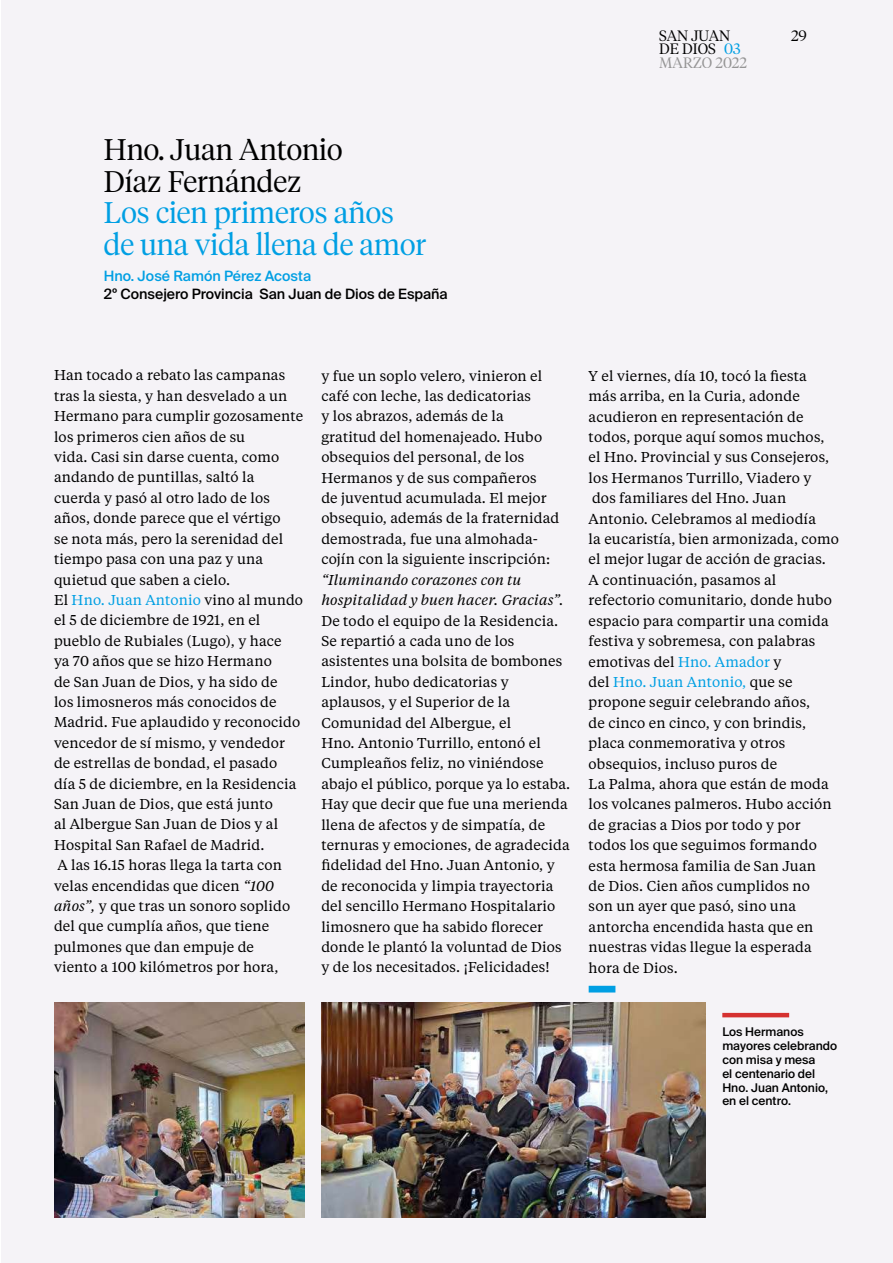
<style>
.page{position:relative;width:893px;height:1263px;background:#fff}
.page>*{position:absolute;margin:0;border:0;box-sizing:border-box;transform-origin:0 0}
.t1{font:300 29.7px/31.5px "Tiempos Headline";color:#009fe3}
.t2{font:300 29.7px/31.5px "Tiempos Headline";color:#000}
.t3{font:300 15px/13.5px "Tiempos Headline";color:#000}
.t4{font:300 15px "Tiempos Headline";color:#9d9d9c}
.t5{font:300 15px "Tiempos Headline";color:#009fe3}
.t6{font:14.25px/20.4px "Tiempos Text";letter-spacing:.01em;color:#000}
.t7{font:italic 14.25px/20.4px "Tiempos Text";letter-spacing:.01em;color:#000}
.t8{font:500 14.25px "Suisse Intl";color:#000}
.t9{font:500 14.25px "Suisse Intl";color:#009fe3}
.t10{font:500 12px/13.8px "Suisse Intl";color:#000}
.s1{color:#009fe3}
.s2{font-style:italic}
</style>
<div class="page">
<div style="left:1px;top:0;width:892px;height:1263px;background:#f3f1f5"></div>
<div style="left:589px;top:986px;width:26px;height:6px;background:#009fe3"></div>
<img style="left:54px;top:1003px;width:250px;height:214px">
<img style="left:321px;top:1003px;width:384px;height:214px">
<hr style="left:722px;top:1013px;width:67px;height:4px;background:#d53130">
<p class="t3" style="left:659px;top:28px;width:73px">SAN JUAN<br>DE DIOS</p>
<p class="t4" style="left:659px;top:52px;width:89px">MARZO 2022</p>
<p class="t5" style="left:724px;top:39px;width:18px">03</p>
<p class="t3" style="left:791px;top:28px;width:17px">29</p>
<h1 class="t2" style="left:104px;top:133px;width:240px">Hno. Juan Antonio<br>Díaz Fernández</h1>
<h1 class="t1" style="left:104px;top:196px;width:324px">Los cien primeros años de una vida llena de amor</h1>
<p class="t9" style="left:104px;top:267px;width:209px">Hno. José Ramón Pérez Acosta</p>
<p class="t8" style="left:104px;top:285px;width:345px">2º Consejero Provincia San Juan de Dios de España</p>
<p class="t6" style="left:54px;top:365px;width:251px">Han tocado a rebato las campanas tras la siesta, y han desvelado a un<br>Hermano para cumplir gozosamente los primeros cien años de su<br>vida. Casi sin darse cuenta, como andando de puntillas, saltó la cuerda y pasó al otro lado de los años, donde parece que el vértigo<br>se nota más, pero la serenidad del tiempo pasa con una paz y una quietud que saben a cielo.<br>El <span class="s1">Hno. Juan Antonio</span> vino al mundo el 5 de diciembre de 1921, en el pueblo de Rubiales (Lugo), y hace<br>ya 70 años que se hizo Hermano<br>de San Juan de Dios, y ha sido de<br>los limosneros más conocidos de<br>Madrid. Fue aplaudido y reconocido vencedor de sí mismo, y vendedor de estrellas de bondad, el pasado<br>día 5 de diciembre, en la Residencia<br>San Juan de Dios, que está junto<br>al Albergue San Juan de Dios y al<br>Hospital San Rafael de Madrid.<br>A las 16.15 horas llega la tarta con velas encendidas que dicen <span class="s2">“100 años”,</span> y que tras un sonoro soplido del que cumplía años, que tiene pulmones que dan empuje de<br>viento a 100 kilómetros por hora,</p>
<p class="t6" style="left:321px;top:365px;width:240px">y fue un soplo velero, vinieron el café con leche, las dedicatorias<br>y los abrazos, además de la gratitud del homenajeado. Hubo obsequios del personal, de los<br>Hermanos y de sus compañeros<br>de juventud acumulada. El mejor obsequio, además de la fraternidad demostrada, fue una almohada&shy;cojín con la siguiente inscripción:</p>
<p class="t7" style="left:321px;top:569px;width:244px">“Iluminando corazones con tu hospitalidad y buen hacer. Gracias”.</p>
<p class="t6" style="left:321px;top:610px;width:251px">De todo el equipo de la Residencia.<br>Se repartió a cada uno de los asistentes una bolsita de bombones Lindor, hubo dedicatorias y aplausos, y el Superior de la Comunidad del Albergue, el<br>Hno. Antonio Turrillo, entonó el Cumpleaños feliz, no viniéndose abajo el público, porque ya lo estaba.<br>Hay que decir que fue una merienda llena de afectos y de simpatía, de ternuras y emociones, de agradecida fidelidad del Hno. Juan Antonio, y de reconocida y limpia trayectoria del sencillo Hermano Hospitalario limosnero que ha sabido florecer donde le plantó la voluntad de Dios y de los necesitados. ¡Felicidades!</p>
<p class="t6" style="left:589px;top:365px;width:252px">Y el viernes, día 10, tocó la fiesta<br>más arriba, en la Curia, adonde acudieron en representación de todos, porque aquí somos muchos, el Hno. Provincial y sus Consejeros, los Hermanos Turrillo, Viadero y<br>dos familiares del Hno. Juan<br>Antonio. Celebramos al mediodía<br>la eucaristía, bien armonizada, como el mejor lugar de acción de gracias.<br>A continuación, pasamos al refectorio comunitario, donde hubo espacio para compartir una comida festiva y sobremesa, con palabras emotivas del <span class="s1">Hno. Amador</span> y<br>del <span class="s1">Hno. Juan Antonio,</span> que se propone seguir celebrando años,<br>de cinco en cinco, y con brindis, placa conmemorativa y otros obsequios, incluso puros de<br>La Palma, ahora que están de moda los volcanes palmeros. Hubo acción de gracias a Dios por todo y por todos los que seguimos formando esta hermosa familia de San Juan<br>de Dios. Cien años cumplidos no<br>son un ayer que pasó, sino una antorcha encendida hasta que en nuestras vidas llegue la esperada hora de Dios.</p>
<p class="t10" style="left:722px;top:1025px;width:116px">Los Hermanos mayores celebrando con misa y mesa<br>el centenario del<br>Hno. Juan Antonio, en el centro.</p>
</div>
